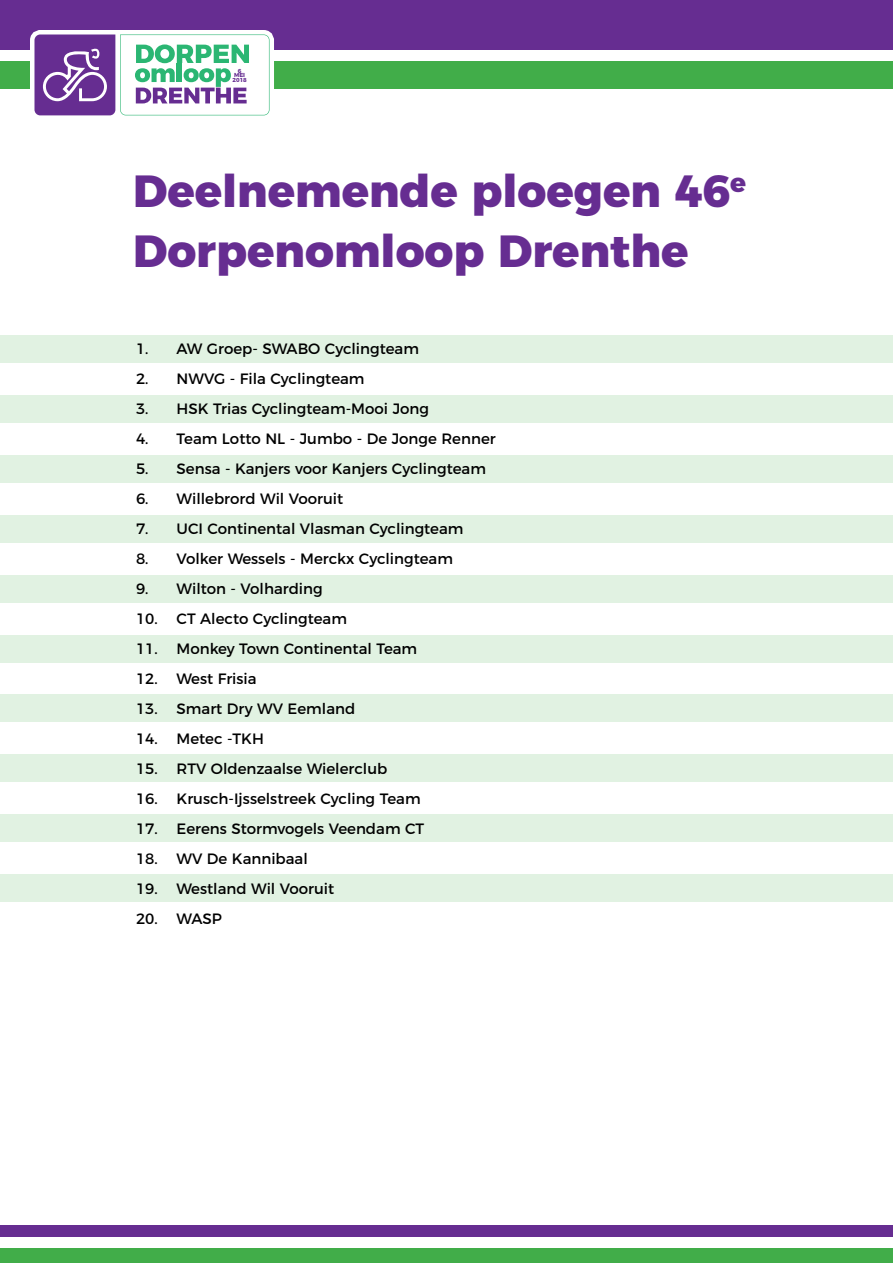
<style>
.page{position:relative;width:893px;height:1263px;background:#fff}
.page>*{position:absolute;margin:0;border:0;box-sizing:border-box;transform-origin:0 0}
.t1{font:800 45px/60px "Montserrat";color:#662d91}
.t2{font:15px "Montserrat";color:#000}
.t3{font:700 5.85px/4.8px "Montserrat";color:#662d91;text-align:center}
</style>
<div class="page">
<div style="left:0;top:335px;width:893px;height:28px;background:#e1f2e2"></div>
<div style="left:0;top:455px;width:893px;height:28px;background:#e1f2e2"></div>
<div style="left:0;top:754px;width:893px;height:28px;background:#e1f2e2"></div>
<div style="left:0;top:515px;width:893px;height:27px;background:#e1f2e2"></div>
<div style="left:0;top:814px;width:893px;height:28px;background:#e1f2e2"></div>
<div style="left:0;top:575px;width:893px;height:27px;background:#e1f2e2"></div>
<div style="left:0;top:635px;width:893px;height:27px;background:#e1f2e2"></div>
<div style="left:0;top:874px;width:893px;height:28px;background:#e1f2e2"></div>
<div style="left:0;top:695px;width:893px;height:27px;background:#e1f2e2"></div>
<div style="left:0;top:395px;width:893px;height:28px;background:#e1f2e2"></div>
<div style="left:0;top:0;width:893px;height:50px;background:#662d91"></div>
<div style="left:0;top:61px;width:893px;height:28px;background:#41ad49"></div>
<div style="left:0;top:1248px;width:893px;height:15px;background:#41ad49"></div>
<div style="left:0;top:1225px;width:893px;height:12px;background:#662d91"></div>
<div style="left:30px;top:30px;width:244px;height:90px;border:9px solid #fff;border-radius:6px"></div>
<svg style="left:34px;top:35px;width:235px;height:80px"></svg>
<p class="t3" style="left:232px;top:68px;width:16px">6<br>MEI<br>2018</p>
<h1 class="t1" style="left:133px;top:158px;width:614px">Deelnemende ploegen 46<sup>e<br></sup>Dorpenomloop Drenthe</h1>
<p class="t2" style="left:136px;top:337px;width:284px">1. AW Groep- SWABO Cyclingteam</p>
<p class="t2" style="left:136px;top:367px;width:230px">2. NWVG - Fila Cyclingteam</p>
<p class="t2" style="left:136px;top:397px;width:294px">3. HSK Trias Cyclingteam-Mooi Jong</p>
<p class="t2" style="left:136px;top:427px;width:361px">4. Team Lotto NL - Jumbo - De Jonge Renner</p>
<p class="t2" style="left:136px;top:457px;width:351px">5. Sensa - Kanjers voor Kanjers Cyclingteam</p>
<p class="t2" style="left:136px;top:487px;width:209px">6. Willebrord Wil Vooruit</p>
<p class="t2" style="left:136px;top:517px;width:329px">7. UCI Continental Vlasman Cyclingteam</p>
<p class="t2" style="left:136px;top:547px;width:318px">8. Volker Wessels - Merckx Cyclingteam</p>
<p class="t2" style="left:136px;top:577px;width:188px">9. Wilton - Volharding</p>
<p class="t2" style="left:136px;top:607px;width:212px">10. CT Alecto Cyclingteam</p>
<p class="t2" style="left:136px;top:637px;width:283px">11. Monkey Town Continental Team</p>
<p class="t2" style="left:136px;top:667px;width:122px">12. West Frisia</p>
<p class="t2" style="left:136px;top:697px;width:221px">13. Smart Dry WV Eemland</p>
<p class="t2" style="left:136px;top:727px;width:129px">14. Metec -TKH</p>
<p class="t2" style="left:136px;top:757px;width:253px">15. RTV Oldenzaalse Wielerclub</p>
<p class="t2" style="left:136px;top:787px;width:286px">16. Krusch-Ijsselstreek Cycling Team</p>
<p class="t2" style="left:136px;top:817px;width:290px">17. Eerens Stormvogels Veendam CT</p>
<p class="t2" style="left:136px;top:847px;width:173px">18. WV De Kannibaal</p>
<p class="t2" style="left:136px;top:877px;width:200px">19. Westland Wil Vooruit</p>
<p class="t2" style="left:136px;top:907px;width:87px">20. WASP</p>
</div>
